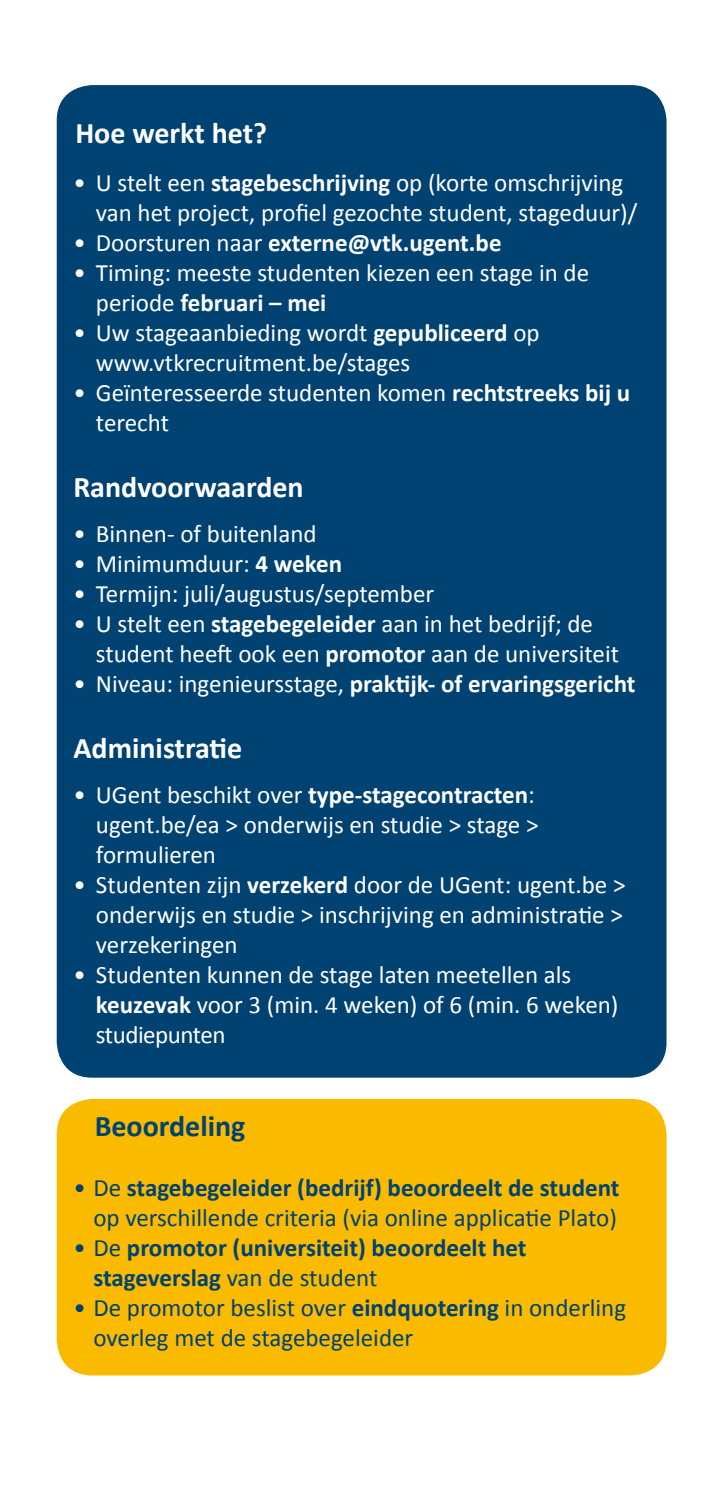
<style>
.page{position:relative;width:702px;height:1496px;background:#fff}
.page>*{position:absolute;margin:0;border:0;box-sizing:border-box;transform-origin:0 0}
.t1{font:700 30px "Calibri";color:#fff}
.t2{font:700 30px "Calibri";color:#004272}
.t3{font:25px/30px "Calibri";color:#fff}
.t4{font:25px/30px "Calibri";color:#004272;text-align:right}
.t5{font:700 25px "Calibri";color:#fff}
.t6{font:700 25px/30px "Calibri";color:#004272}
.s1{font-weight:700}
.s2{font-weight:400}
</style>
<div class="page">
<div style="left:57px;top:85px;width:609px;height:992px;background:#004272;border-radius:35px"></div>
<div style="left:57px;top:1098px;width:609px;height:277px;background:#faba00;border-radius:35px"></div>
<p class="t1" style="left:75px;top:114px;width:193px">Hoe werkt het?</p>
<p class="t3" style="left:96px;top:166px;width:543px;text-indent:-22px">• U stelt een <span class="s1">stagebeschrijving</span> op (korte omschrijving van het project, profiel gezochte student, stageduur)/</p>
<p class="t5" style="left:73px;top:227px;width:429px"><span class="s2">• Doorsturen naar</span> externe@vtk.ugent.be</p>
<p class="t3" style="left:96px;top:256px;width:494px;text-indent:-22px">• Timing: meeste studenten kiezen een stage in de periode <span class="s1">februari – mei</span></p>
<p class="t3" style="left:96px;top:316px;width:445px;text-indent:-22px">• Uw stageaanbieding wordt <span class="s1">gepubliceerd</span> op www.vtkrecruitment.be/stages</p>
<p class="t3" style="left:96px;top:376px;width:536px;text-indent:-22px">• Geïnteresseerde studenten komen <span class="s1">rechtstreeks bij u </span>terecht</p>
<p class="t1" style="left:73px;top:468px;width:232px">Randvoorwaarden</p>
<p class="t3" style="left:73px;top:517px;width:245px">• Binnen- of buitenland</p>
<p class="t3" style="left:73px;top:547px;width:270px">• Minimumduur: <span class="s1">4 weken</span></p>
<p class="t3" style="left:73px;top:577px;width:362px">• Termijn: juli/augustus/september</p>
<p class="t3" style="left:96px;top:607px;width:524px;text-indent:-22px">• U stelt een <span class="s1">stagebegeleider</span> aan in het bedrijf; de student heeft ook een <span class="s1">promotor</span> aan de universiteit</p>
<p class="t5" style="left:73px;top:668px;width:563px"><span class="s2">• Niveau: ingenieursstage,</span> praktijk- of ervaringsgericht</p>
<p class="t1" style="left:73px;top:729px;width:170px">Administratie</p>
<p class="t3" style="left:96px;top:778px;width:444px;text-indent:-22px">• UGent beschikt over <span class="s1">type-stagecontracten</span>: ugent.be/ea &gt; onderwijs en studie &gt; stage &gt; formulieren</p>
<p class="t3" style="left:96px;top:868px;width:531px;text-align:justify;text-indent:-22px">• Studenten zijn <span class="s1">verzekerd</span> door de UGent: ugent.be &gt; onderwijs en studie &gt; inschrijving en administratie &gt; verzekeringen</p>
<p class="t3" style="left:96px;top:958px;width:524px;text-indent:-22px">• Studenten kunnen de stage laten meetellen als <span class="s1">keuzevak</span> voor 3 (min. 4 weken) of 6 (min. 6 weken) studiepunten</p>
<p class="t2" style="left:95px;top:1107px;width:152px">Beoordeling</p>
<p class="t4" style="left:73px;top:1171px;width:547px">• De <span class="s1">stagebegeleider (bedrijf) beoordeelt de student </span>op verschillende criteria (via online applicatie Plato)</p>
<p class="t6" style="left:93px;top:1231px;width:434px;text-indent:-20px"><span class="s2">• De</span> promotor (universiteit) beoordeelt het stageverslag <span class="s2">van de student</span></p>
<p class="t4" style="left:93px;top:1291px;width:534px;text-align:left;text-indent:-20px">• De promotor beslist over <span class="s1">eindquotering</span> in onderling overleg met de stagebegeleider</p>
</div>
